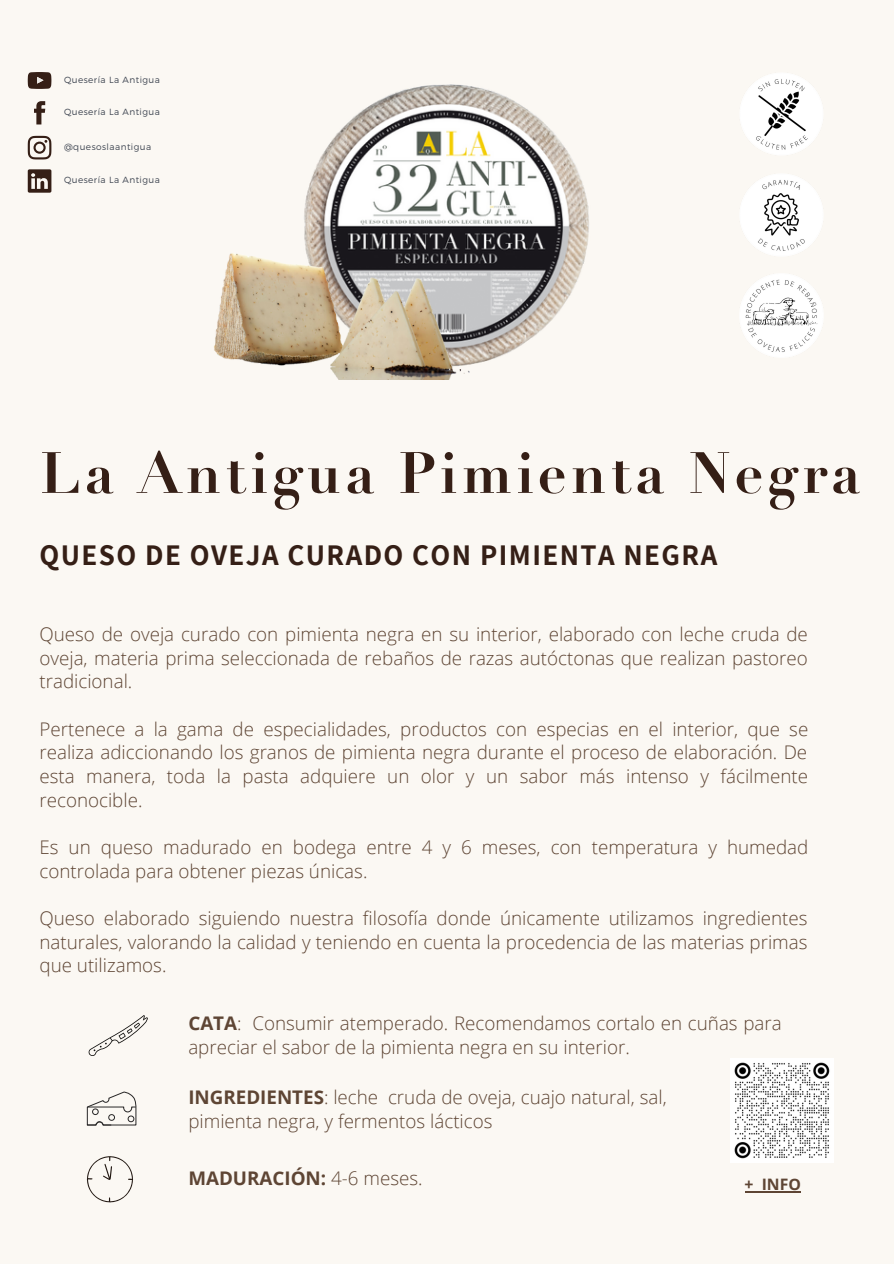
<style>
.page{position:relative;width:894px;height:1264px;background:#fff}
.page>*{position:absolute;margin:0;border:0;box-sizing:border-box;transform-origin:0 0}
.t1{font:700 57px "Didot LT Std";letter-spacing:.07em;color:#351f16}
.t2{font:700 29.1px "Assistant";letter-spacing:.05em;color:#351f16}
.t3{font:300 18.75px/23.7px "Open Sans";color:#5e4534;text-align:justify}
.t4{font:700 18.75px "Open Sans";color:#5e4534}
.t5{font:700 15.75px "Open Sans";color:#5e4534}
.t6{font:300 8.85px "Montserrat";letter-spacing:.05em;color:#3f4652}
.s1{font-weight:700}
.s2{font-weight:300}
</style>
<div class="page">
<div style="left:0;top:0;width:893px;height:1263px;background:#fbf8f3"></div>
<svg style="left:87px;top:1091px;width:49px;height:34px"></svg>
<svg style="left:87px;top:1156px;width:46px;height:46px"></svg>
<svg style="left:88px;top:1015px;width:60px;height:41px"></svg>
<img style="left:740px;top:274px;width:83px;height:83px">
<img style="left:740px;top:174px;width:83px;height:81px">
<img style="left:740px;top:73px;width:82px;height:82px">
<svg style="left:28px;top:136px;width:23px;height:23px"></svg>
<svg style="left:28px;top:169px;width:23px;height:24px"></svg>
<svg style="left:34px;top:101px;width:11px;height:23px"></svg>
<svg style="left:28px;top:72px;width:23px;height:17px"></svg>
<img style="left:335px;top:84px;width:254px;height:296px">
<img style="left:730px;top:1058px;width:103px;height:104px">
<img style="left:214px;top:136px;width:258px;height:243px">
<svg style="left:745px;top:1191px;width:16px;height:1px"></svg>
<hr style="left:761px;top:1191px;width:39px;height:1px;background:#5e4534">
<p class="t6" style="left:64px;top:74px;width:97px">Quesería La Antigua</p>
<p class="t6" style="left:64px;top:106px;width:97px">Quesería La Antigua</p>
<p class="t6" style="left:64px;top:141px;width:89px">@quesoslaantigua</p>
<p class="t6" style="left:64px;top:174px;width:97px">Quesería La Antigua</p>
<h1 class="t1" style="left:39px;top:452px;width:822px">La Antigua Pimienta Negra</h1>
<h2 class="t2" style="left:39px;top:536px;width:679px">QUESO DE OVEJA CURADO CON PIMIENTA NEGRA</h2>
<p class="t3" style="left:39px;top:622px;width:769px">Queso de oveja curado con pimienta negra en su interior, elaborado con leche cruda de oveja, materia prima seleccionada de rebaños de razas autóctonas que realizan pastoreo tradicional.</p>
<p class="t3" style="left:39px;top:716px;width:770px">Pertenece a la gama de especialidades, productos con especias en el interior, que se realiza adiccionando los granos de pimienta negra durante el proceso de elaboración. De esta manera, toda la pasta adquiere un olor y un sabor más intenso y fácilmente reconocible.</p>
<p class="t3" style="left:39px;top:834px;width:770px">Es un queso madurado en bodega entre 4 y 6 meses, con temperatura y humedad controlada para obtener piezas únicas.</p>
<p class="t3" style="left:39px;top:905px;width:769px">Queso elaborado siguiendo nuestra filosofía donde únicamente utilizamos ingredientes naturales, valorando la calidad y teniendo en cuenta la procedencia de las materias primas que utilizamos.</p>
<p class="t3" style="left:188px;top:1011px;width:594px"><span class="s1">CATA</span>: Consumir atemperado. Recomendamos cortalo en cuñas para apreciar el sabor de la pimienta negra en su interior.</p>
<p class="t3" style="left:188px;top:1084px;width:479px"><span class="s1">INGREDIENTES</span>: leche cruda de oveja, cuajo natural, sal, pimienta negra, y fermentos lácticos</p>
<p class="t4" style="left:188px;top:1164px;width:236px">MADURACIÓN: <span class="s2">4-6 meses.</span></p>
<p class="t5" style="left:744px;top:1173px;width:58px">+ INFO</p>
</div>
